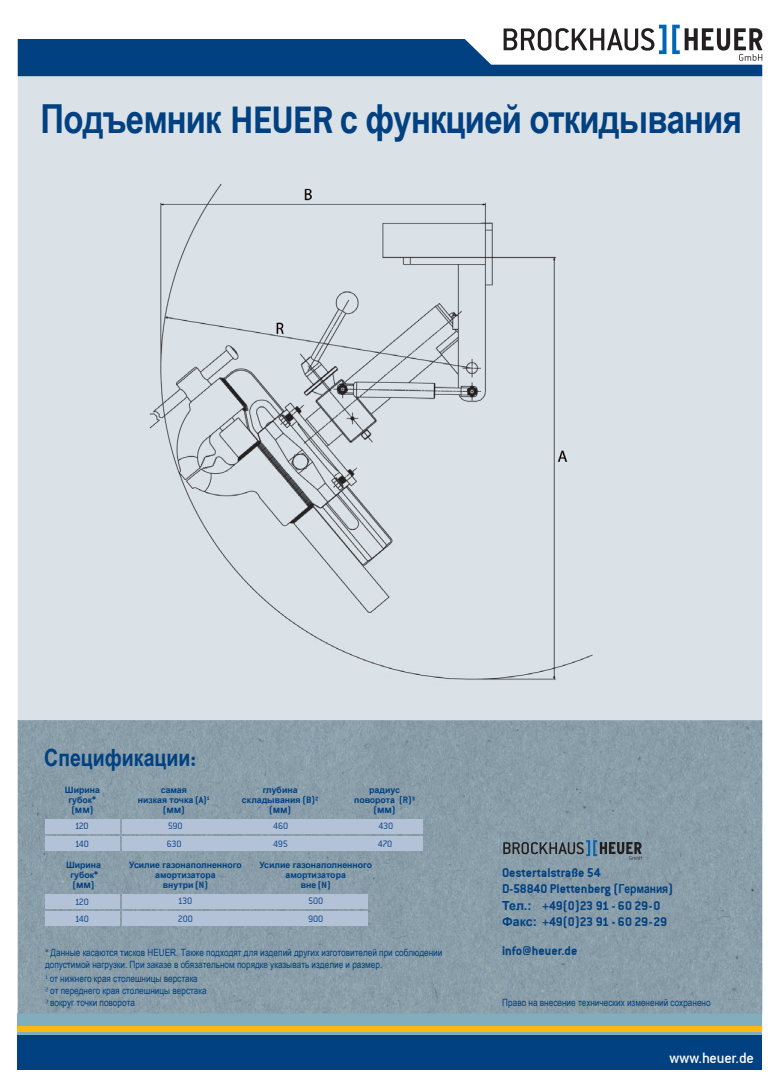
<style>
.page{position:relative;width:780px;height:1088px;background:#fff}
.page>*{position:absolute;margin:0;border:0;box-sizing:border-box;transform-origin:0 0}
.t1{font:700 40px "Arial Narrow";letter-spacing:-.02em;color:#014081}
.t2{font:700 23.75px "Arial Narrow";color:#014081}
.t3{font:16.25px "Conduit Md ITCTT Medium";letter-spacing:-.015em;color:#fff}
.t4{font:13.75px/16.5px "Conduit ITCTT Bold";letter-spacing:-.005em;color:#014081}
.t5{font:10.12px/17.5px "Conduit ITCTT Light";letter-spacing:-.01em;color:#014081}
.t6{font:10px/12px "Arial Narrow";color:#014081}
.t7{font:10px "Conduit ITCTT Light";letter-spacing:-.03em;color:#014081}
.t8{font:10px "Conduit ITCTT Bold";color:#014081}
.t9{font:700 8.75px/10px "Arial";color:#014081;text-align:center}
.s1{font-family:"Conduit ITCTT Bold";font-weight:400;font-size:41.25px}
.s2{font-family:"Conduit ITCTT Bold";font-weight:400;font-size:25px}
.s3{font-family:"Conduit ITCTT Bold";font-weight:400;font-size:10px}
.s4{font-family:"Arial";font-weight:700}
.s5{font-family:"Conduit ITCTT Light"}
.s6{font-family:"Arial Narrow";font-weight:700;font-size:12.5px}
.s7{font-family:"Arial";font-weight:700;font-size:12.5px}
</style>
<div class="page">
<div style="left:18px;top:75px;width:744px;height:957px;background:#dae2e7"></div>
<div style="left:18px;top:1013px;width:744px;height:24px;background:#81adbc"></div>
<div style="left:18px;top:1026px;width:744px;height:5px;background:#fcb814"></div>
<div style="left:18px;top:1035px;width:744px;height:35px;background:#014081"></div>
<svg style="left:18px;top:25px;width:744px;height:51px"></svg>
<img style="left:18px;top:720px;width:744px;height:293px">
<div style="left:122px;top:836px;width:301px;height:15px;background:#b4c2d8"></div>
<div style="left:45px;top:819px;width:74px;height:14px;background:#b4c2d8"></div>
<div style="left:45px;top:894px;width:74px;height:14px;background:#b4c2d8"></div>
<div style="left:122px;top:819px;width:301px;height:14px;background:#b4c2d8"></div>
<div style="left:45px;top:836px;width:74px;height:15px;background:#b4c2d8"></div>
<div style="left:45px;top:911px;width:74px;height:15px;background:#b4c2d8"></div>
<div style="left:122px;top:894px;width:246px;height:14px;background:#b4c2d8"></div>
<div style="left:122px;top:911px;width:246px;height:15px;background:#b4c2d8"></div>
<img style="left:149px;top:184px;width:444px;height:496px">
<svg style="left:503px;top:840px;width:138px;height:20px;background:#6b7b86"></svg>
<h1 class="t1" style="left:41px;top:89px;width:702px">Подъемник <span class="s1">HEUER</span> с функцией откидывания</h1>
<h2 class="t2" style="left:44px;top:739px;width:153px">Спецификации<span class="s2">:</span></h2>
<p class="t9" style="left:65px;top:785px;width:37px">Ширина губок<span class="s3">*</span></p>
<p class="t8" style="left:71px;top:804px;width:24px">(<span class="s4">мм</span>)</p>
<p class="t9" style="left:138px;top:785px;width:73px">самая<br>низкая точка <span class="s3">(A)</span><sup>1</sup></p>
<p class="t8" style="left:163px;top:804px;width:24px">(<span class="s4">мм</span>)</p>
<p class="t9" style="left:242px;top:785px;width:78px">глубина складывания <span class="s3">(B)²</span></p>
<p class="t8" style="left:269px;top:804px;width:24px">(<span class="s4">мм</span>)</p>
<p class="t9" style="left:354px;top:785px;width:62px">радиус поворота <span class="s3">(R)³</span></p>
<p class="t8" style="left:373px;top:804px;width:24px">(<span class="s4">мм</span>)</p>
<p class="t7" style="left:75px;top:821px;width:16px">120</p>
<p class="t7" style="left:75px;top:839px;width:16px">140</p>
<p class="t9" style="left:66px;top:860px;width:37px">Ширина губок<span class="s3">*</span></p>
<p class="t8" style="left:72px;top:879px;width:24px">(<span class="s4">мм</span>)</p>
<p class="t7" style="left:75px;top:896px;width:16px">120</p>
<p class="t7" style="left:75px;top:913px;width:16px">140</p>
<p class="t7" style="left:168px;top:821px;width:16px">590</p>
<p class="t7" style="left:273px;top:821px;width:17px">460</p>
<p class="t7" style="left:378px;top:821px;width:16px">430</p>
<p class="t7" style="left:167px;top:838px;width:16px">630</p>
<p class="t7" style="left:273px;top:838px;width:16px">495</p>
<p class="t7" style="left:378px;top:838px;width:16px">470</p>
<p class="t9" style="left:129px;top:860px;width:114px">Усилие газонаполненного амортизатора<br>внутри <span class="s3">(N)</span></p>
<p class="t9" style="left:259px;top:860px;width:114px">Усилие газонаполненного амортизатора<br>вне <span class="s3">(N)</span></p>
<p class="t5" style="left:178px;top:892px;width:17px">130<br>200</p>
<p class="t5" style="left:308px;top:892px;width:17px">500<br>900</p>
<p class="t6" style="left:45px;top:946px;width:399px"><span class="s5">*</span> Данные касаются тисков HEUER. Также подходят для изделий других изготовителей при соблюдении допустимой нагрузки. При заказе в обязательном порядке указывать изделие и размер.</p>
<p class="t6" style="left:45px;top:972px;width:163px"><sup>1</sup> от нижнего края столешницы верстака<br><span class="s5">²</span> от переднего края столешницы верстака<br><span class="s5">³</span> вокруг точки поворота</p>
<h3 class="t4" style="left:502px;top:864px;width:173px">Oestertalstraße 54<br>D-58840 Plettenberg (<span class="s6">Германия</span>)<br><span class="s7">Тел.:</span> +49(0)23 91 - 60 29-0<br><span class="s7">Факс:</span> +49(0)23 91 - 60 29-29</h3>
<h3 class="t4" style="left:502px;top:942px;width:77px">info@heuer.de</h3>
<p class="t6" style="left:502px;top:996px;width:210px">Право на внесение технических изменений сохранено</p>
<h3 class="t3" style="left:669px;top:1048px;width:86px">www.heuer.de</h3>
</div>
